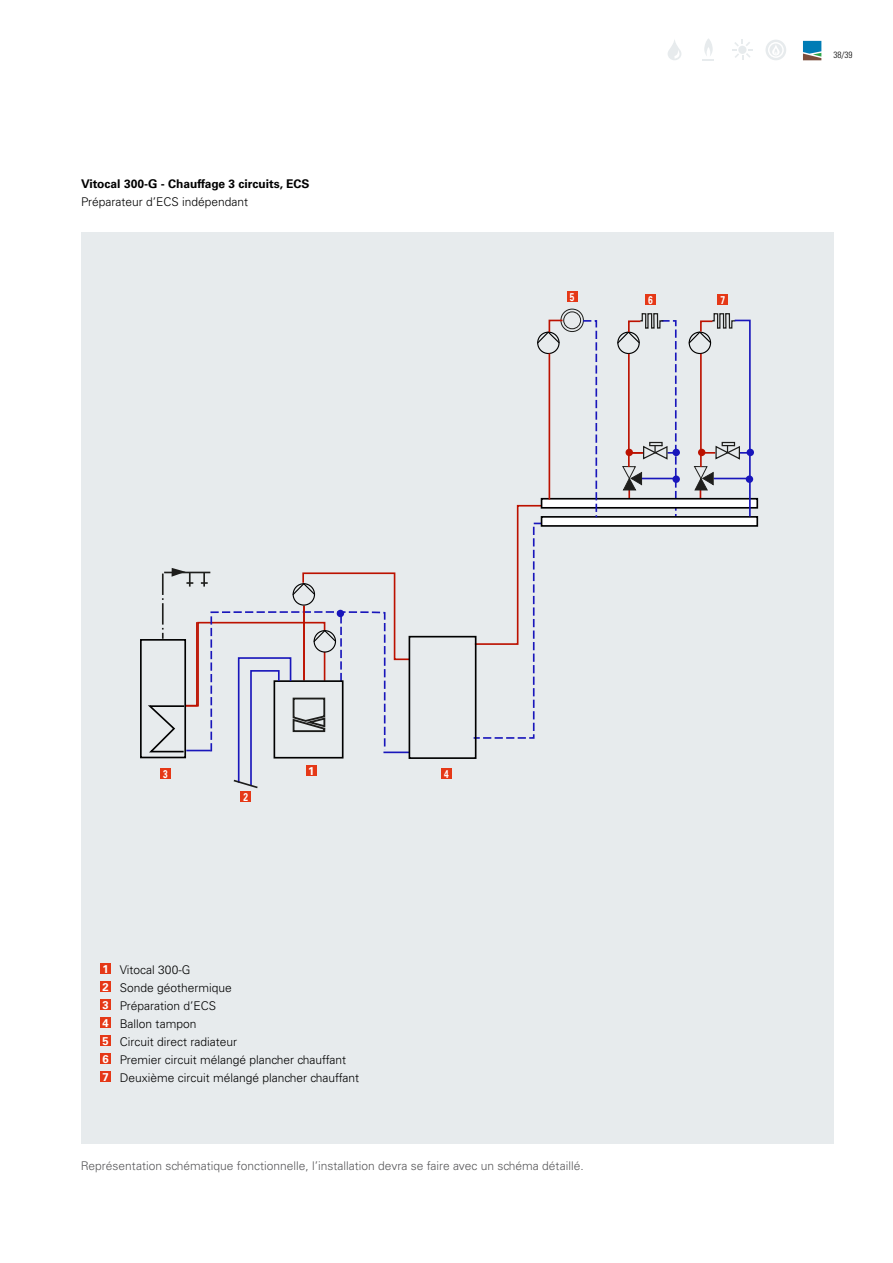
<style>
.page{position:relative;width:893px;height:1263px;background:#fff}
.page>*{position:absolute;margin:0;border:0;box-sizing:border-box;transform-origin:0 0}
.t1{font:300 12px/18px "Univers";color:#000}
.t2{font:300 12px "Univers";color:#58585a}
.t3{font:700 12px "Univers";color:#000}
.t4{font:700 11.25px "Univers";color:#fff;scale:.75 1}
.t5{font:700 11.25px "Univers";color:#fff}
.t6{font:300 condensed 9px "Univers";color:#000}
.s1{font-weight:700;font-size:11.25px;color:#fff}
</style>
<div class="page">
<svg style="left:732px;top:39px;width:21px;height:21px"></svg>
<svg style="left:702px;top:38px;width:12px;height:22px"></svg>
<svg style="left:668px;top:40px;width:13px;height:20px"></svg>
<svg style="left:765px;top:40px;width:21px;height:20px"></svg>
<svg style="left:803px;top:41px;width:18px;height:19px"></svg>
<div style="left:81px;top:233px;width:752px;height:911px;background:#e7ebed"></div>
<svg style="left:472px;top:504px;width:69px;height:236px"></svg>
<div style="left:560px;top:309px;width:24px;height:23px;border:1px solid #1d1d1b;border-radius:50%"></div>
<div style="left:563px;top:311px;width:18px;height:18px;border:1px solid #1d1d1b;border-radius:50%"></div>
<div style="left:537px;top:332px;width:23px;height:22px;border:1px solid #000;border-radius:50%"></div>
<div style="left:747px;top:449px;width:7px;height:7px;background:#1916bb;border-radius:50%"></div>
<div style="left:542px;top:499px;width:215px;height:9px;background:#fff"></div>
<div style="left:541px;top:498px;width:217px;height:11px;border:2px solid #000"></div>
<div style="left:542px;top:517px;width:215px;height:9px;background:#fff"></div>
<div style="left:541px;top:516px;width:217px;height:11px;border:2px solid #000"></div>
<svg style="left:617px;top:313px;width:62px;height:206px"></svg>
<svg style="left:537px;top:319px;width:27px;height:26px"></svg>
<hr style="left:549px;top:353px;width:1px;height:147px;background:#bc1100">
<svg style="left:688px;top:313px;width:64px;height:205px"></svg>
<svg style="left:581px;top:319px;width:17px;height:200px"></svg>
<div style="left:409px;top:636px;width:67px;height:123px;border:2px solid #000"></div>
<div style="left:140px;top:639px;width:46px;height:119px;border:2px solid #000"></div>
<svg style="left:146px;top:568px;width:265px;height:221px"></svg>
<div style="left:306px;top:765px;width:11px;height:11px;background:#e53817"></div>
<div style="left:240px;top:791px;width:11px;height:11px;background:#e53817"></div>
<div style="left:160px;top:768px;width:11px;height:11px;background:#e53817"></div>
<div style="left:441px;top:768px;width:11px;height:11px;background:#e53817"></div>
<div style="left:567px;top:291px;width:10px;height:11px;background:#e53817"></div>
<div style="left:645px;top:294px;width:11px;height:11px;background:#e53817"></div>
<div style="left:717px;top:294px;width:11px;height:11px;background:#e53817"></div>
<div style="left:100px;top:963px;width:11px;height:11px;background:#e53817"></div>
<div style="left:100px;top:981px;width:11px;height:11px;background:#e53817"></div>
<div style="left:100px;top:999px;width:11px;height:11px;background:#e53817"></div>
<div style="left:100px;top:1017px;width:11px;height:11px;background:#e53817"></div>
<div style="left:100px;top:1035px;width:11px;height:11px;background:#e53817"></div>
<div style="left:100px;top:1053px;width:11px;height:11px;background:#e53817"></div>
<div style="left:100px;top:1071px;width:11px;height:11px;background:#e53817"></div>
<p class="t3" style="left:81px;top:176px;width:230px">Vitocal 300-G - Chauffage 3 circuits, ECS</p>
<p class="t1" style="left:81px;top:192px;width:169px">Préparateur d’ECS indépendant</p>
<p class="t4" style="left:570px;top:290px;width:8px">5</p>
<p class="t4" style="left:648px;top:293px;width:8px">6</p>
<p class="t4" style="left:720px;top:293px;width:8px">7</p>
<p class="t6" style="left:833px;top:50px;width:20px">38/39</p>
<p class="t5" style="left:308px;top:764px;width:8px">1</p>
<p class="t4" style="left:163px;top:767px;width:8px">3</p>
<p class="t4" style="left:444px;top:767px;width:8px">4</p>
<p class="t4" style="left:243px;top:790px;width:8px">2</p>
<p class="t1" style="left:102px;top:961px;width:258px"><span class="s1">1</span> Vitocal 300-G<br><span class="s1">2</span> Sonde géothermique<br><span class="s1">3</span> Préparation d’ECS<br><span class="s1">4</span> Ballon tampon<br><span class="s1">5</span> Circuit direct radiateur<br><span class="s1">6</span> Premier circuit mélangé plancher chauffant<br><span class="s1">7</span> Deuxième circuit mélangé plancher chauffant</p>
<p class="t2" style="left:81px;top:1158px;width:504px">Représentation schématique fonctionnelle, l’installation devra se faire avec un schéma détaillé.</p>
</div>
